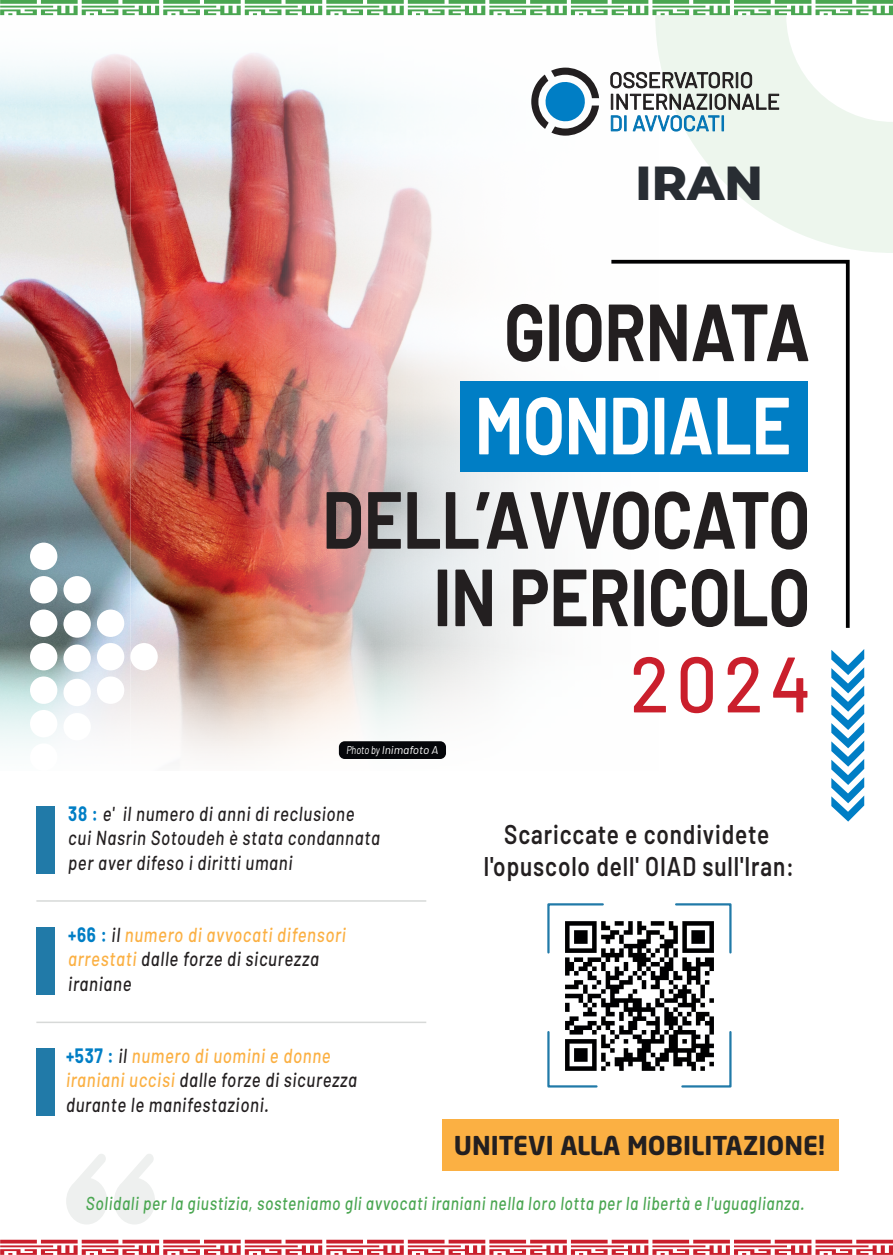
<style>
.page{position:relative;width:893px;height:1255px;background:#fff}
.page>*{position:absolute;margin:0;border:0;box-sizing:border-box;transform-origin:0 0}
.t1{font:700 80.85px "Barlow";color:#231f20;scale:.83 1}
.t2{font:700 80.85px "Barlow";color:#fff;scale:.83 1}
.t3{font:800 47.78px "Montserrat";color:#282d33}
.t4{font:600 27px/32.4px "Barlow";letter-spacing:.04em;color:#231f20;text-align:center;scale:.83 1}
.t5{font:700 25.65px "Neo Sans Std";color:#231f20}
.t6{font:italic 500 20.33px/24.4px "Barlow";letter-spacing:.04em;color:#231f20;scale:.83 1}
.t7{font:italic 500 20.33px/24.4px "Barlow";letter-spacing:.04em;color:#fbb043;scale:.83 1}
.t8{font:italic 500 18.75px "Barlow";letter-spacing:.04em;color:#4aa651;scale:.83 1}
.t9{font:italic 11.4px "Barlow";color:#fff;scale:.81 1}
.s1{font-weight:700;font-style:normal;color:#007ec5}
.s2{color:#231f20}
.s3{color:#fbb043}
</style>
<div class="page">
<img style="left:565px;top:921px;width:149px;height:150px">
<img style="left:0;top:107px;width:237px;height:535px">
<svg style="left:0;top:15px;width:237px;height:92px"></svg>
<img style="left:237px;top:15px;width:418px;height:627px">
<svg style="left:0;top:642px;width:865px;height:180px"></svg>
<svg style="left:0;top:0;width:893px;height:15px"></svg>
<svg style="left:0;top:1239px;width:893px;height:15px"></svg>
<svg style="left:831px;top:649px;width:33px;height:172px"></svg>
<svg style="left:608px;top:258px;width:242px;height:373px"></svg>
<svg style="left:634px;top:657px;width:32px;height:55px"></svg>
<svg style="left:681px;top:656px;width:32px;height:57px"></svg>
<svg style="left:728px;top:657px;width:32px;height:55px"></svg>
<svg style="left:773px;top:657px;width:34px;height:55px"></svg>
<div style="left:460px;top:381px;width:348px;height:90px;background:#007ec5"></div>
<svg style="left:655px;top:15px;width:238px;height:238px;fill:#edf6ed"></svg>
<div style="left:442px;top:1119px;width:396px;height:52px;background:#fbb043"></div>
<svg style="left:547px;top:903px;width:58px;height:51px"></svg>
<svg style="left:674px;top:903px;width:58px;height:51px"></svg>
<svg style="left:680px;top:1029px;width:52px;height:59px"></svg>
<svg style="left:547px;top:1029px;width:52px;height:59px"></svg>
<div style="left:30px;top:676px;width:27px;height:28px;background:#fff;border-radius:50%"></div>
<div style="left:30px;top:710px;width:27px;height:27px;background:#fff;border-radius:50%"></div>
<div style="left:63px;top:713px;width:28px;height:27px;background:#fff;border-radius:50%"></div>
<div style="left:30px;top:743px;width:27px;height:27px;background:#fff;border-radius:50%"></div>
<div style="left:30px;top:542px;width:27px;height:28px;background:#fff;border-radius:50%"></div>
<div style="left:30px;top:643px;width:27px;height:27px;background:#fff;border-radius:50%"></div>
<div style="left:63px;top:644px;width:28px;height:28px;background:#fff;border-radius:50%"></div>
<div style="left:63px;top:678px;width:28px;height:28px;background:#fff;border-radius:50%"></div>
<div style="left:30px;top:609px;width:27px;height:28px;background:#fff;border-radius:50%"></div>
<div style="left:63px;top:610px;width:28px;height:27px;background:#fff;border-radius:50%"></div>
<div style="left:30px;top:576px;width:27px;height:27px;background:#fff;border-radius:50%"></div>
<div style="left:63px;top:576px;width:28px;height:27px;background:#fff;border-radius:50%"></div>
<div style="left:97px;top:643px;width:27px;height:27px;background:#fff;border-radius:50%"></div>
<div style="left:97px;top:676px;width:27px;height:28px;background:#fff;border-radius:50%"></div>
<div style="left:130px;top:643px;width:28px;height:27px;background:#fff;border-radius:50%"></div>
<div style="left:97px;top:609px;width:27px;height:28px;background:#fff;border-radius:50%"></div>
<svg style="left:114px;top:1154px;width:41px;height:70px"></svg>
<svg style="left:66px;top:1154px;width:41px;height:70px"></svg>
<div style="left:36px;top:806px;width:19px;height:67px;background:#217aa8"></div>
<div style="left:36px;top:927px;width:19px;height:67px;background:#217aa8"></div>
<div style="left:36px;top:1048px;width:19px;height:67px;background:#217aa8"></div>
<hr style="left:36px;top:900px;width:390px;height:1px;background:#d7d9d8">
<hr style="left:36px;top:1021px;width:390px;height:2px;background:#d7d9d8">
<svg style="left:531px;top:68px;width:68px;height:68px"></svg>
<svg style="left:611px;top:72px;width:141px;height:16px"></svg>
<svg style="left:611px;top:94px;width:168px;height:37px"></svg>
<div style="left:339px;top:741px;width:107px;height:18px;background:#05060a;border-radius:6px"></div>
<h2 class="t3" style="left:635px;top:151px;width:129px">IRAN</h2>
<h1 class="t1" style="left:504px;top:272px;width:370px">GIORNATA</h1>
<h1 class="t2" style="left:475px;top:365px;width:382px">MONDIALE</h1>
<h1 class="t1" style="left:322px;top:459px;width:589px">DELL’AVVOCATO</h1>
<h1 class="t1" style="left:434px;top:537px;width:455px">IN PERICOLO</h1>
<p class="t9" style="left:346px;top:742px;width:115px">Photo by Inimafoto A</p>
<p class="t6" style="left:68px;top:801px;width:377px"><span class="s1">38 :</span> e' il numero di anni di reclusione cui Nasrin Sotoudeh è stata condannata per aver difeso i diritti umani</p>
<p class="t7" style="left:68px;top:922px;width:336px"><span class="s1">+66 :</span> <span class="s2">il</span> numero di avvocati difensori arrestati <span class="s2">dalle forze di sicurezza iraniane</span></p>
<h3 class="t4" style="left:484px;top:815px;width:375px">Scariccate e condividete l'opuscolo dell' OIAD sull'Iran:</h3>
<p class="t6" style="left:66px;top:1043px;width:352px"><span class="s1">+537 :</span> il <span class="s3">numero di uomini e donne iraniani uccisi</span> dalle forze di sicurezza durante le manifestazioni.</p>
<p class="t5" style="left:454px;top:1128px;width:373px">UNITEVI ALLA MOBILITAZIONE!</p>
<p class="t8" style="left:86px;top:1191px;width:867px">Solidali per la giustizia, sosteniamo gli avvocati iraniani nella loro lotta per la libertà e l'uguaglianza.</p>
</div>
